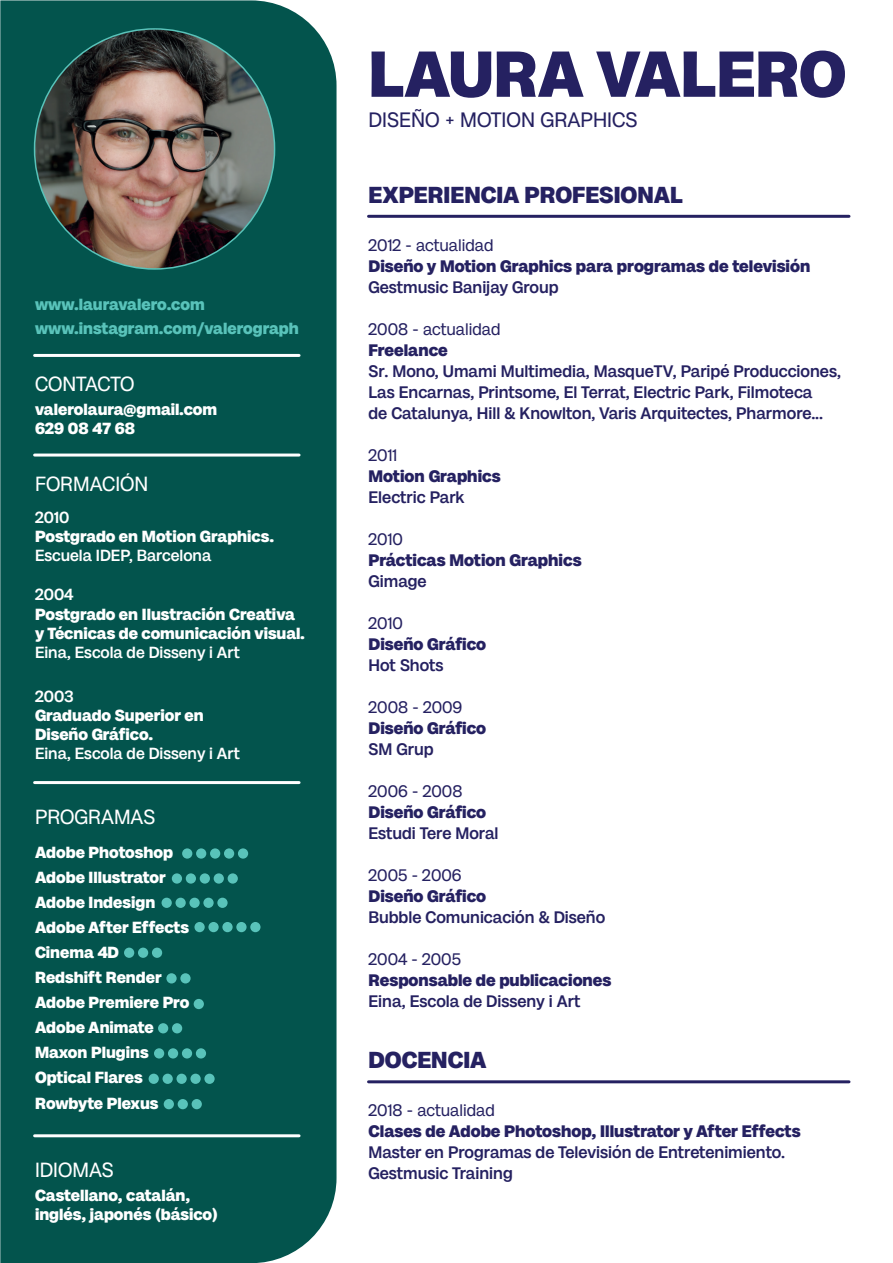
<style>
.page{position:relative;width:893px;height:1263px;background:#fff}
.page>*{position:absolute;margin:0;border:0;box-sizing:border-box;transform-origin:0 0}
.t1{font:800 65.25px "Milligram";color:#252161}
.t2{font:800 23.25px "Milligram";color:#252161}
.t3{font:21px "Milligram";color:#252161}
.t4{font:20.7px "Milligram";color:#fff}
.t5{font:500 16.8px/21px "Milligram";color:#252161}
.t6{font:800 16.8px "Milligram";color:#252161}
.t7{font:16.8px "Milligram";color:#252161}
.t8{font:800 16.2px/25px "Milligram";color:#fff}
.t9{font:500 16.2px "Milligram";color:#fff}
.t10{font:800 16.2px/24px "Milligram";color:#59c3ba}
</style>
<div class="page">
<div style="left:0;top:0;width:337px;height:1263px;background:#03544d"></div>
<img style="left:35px;top:29px;width:240px;height:240px;border-radius:120px">
<hr style="left:35px;top:354px;width:264px;height:3px;background:#fff">
<hr style="left:35px;top:453px;width:264px;height:3px;background:#fff">
<hr style="left:35px;top:781px;width:264px;height:3px;background:#fff">
<hr style="left:35px;top:1134px;width:264px;height:3px;background:#fff">
<div style="left:182px;top:848px;width:10px;height:11px;background:#59c3ba;border-radius:50%"></div>
<div style="left:196px;top:848px;width:10px;height:11px;background:#59c3ba;border-radius:50%"></div>
<div style="left:210px;top:848px;width:10px;height:11px;background:#59c3ba;border-radius:50%"></div>
<div style="left:224px;top:848px;width:10px;height:11px;background:#59c3ba;border-radius:50%"></div>
<div style="left:238px;top:848px;width:10px;height:11px;background:#59c3ba;border-radius:50%"></div>
<div style="left:172px;top:873px;width:10px;height:11px;background:#59c3ba;border-radius:50%"></div>
<div style="left:186px;top:873px;width:10px;height:11px;background:#59c3ba;border-radius:50%"></div>
<div style="left:200px;top:873px;width:10px;height:11px;background:#59c3ba;border-radius:50%"></div>
<div style="left:214px;top:873px;width:10px;height:11px;background:#59c3ba;border-radius:50%"></div>
<div style="left:228px;top:873px;width:10px;height:11px;background:#59c3ba;border-radius:50%"></div>
<div style="left:162px;top:898px;width:10px;height:10px;background:#59c3ba;border-radius:50%"></div>
<div style="left:175px;top:898px;width:11px;height:10px;background:#59c3ba;border-radius:50%"></div>
<div style="left:189px;top:898px;width:11px;height:10px;background:#59c3ba;border-radius:50%"></div>
<div style="left:203px;top:898px;width:11px;height:10px;background:#59c3ba;border-radius:50%"></div>
<div style="left:217px;top:898px;width:11px;height:10px;background:#59c3ba;border-radius:50%"></div>
<div style="left:194px;top:922px;width:11px;height:10px;background:#59c3ba;border-radius:50%"></div>
<div style="left:208px;top:922px;width:11px;height:10px;background:#59c3ba;border-radius:50%"></div>
<div style="left:222px;top:922px;width:11px;height:10px;background:#59c3ba;border-radius:50%"></div>
<div style="left:236px;top:922px;width:11px;height:10px;background:#59c3ba;border-radius:50%"></div>
<div style="left:250px;top:922px;width:11px;height:10px;background:#59c3ba;border-radius:50%"></div>
<div style="left:124px;top:947px;width:10px;height:11px;background:#59c3ba;border-radius:50%"></div>
<div style="left:138px;top:947px;width:10px;height:11px;background:#59c3ba;border-radius:50%"></div>
<div style="left:152px;top:947px;width:10px;height:11px;background:#59c3ba;border-radius:50%"></div>
<div style="left:166px;top:973px;width:11px;height:10px;background:#59c3ba;border-radius:50%"></div>
<div style="left:180px;top:973px;width:11px;height:10px;background:#59c3ba;border-radius:50%"></div>
<div style="left:194px;top:999px;width:10px;height:10px;background:#59c3ba;border-radius:50%"></div>
<div style="left:158px;top:1023px;width:10px;height:10px;background:#59c3ba;border-radius:50%"></div>
<div style="left:172px;top:1023px;width:10px;height:10px;background:#59c3ba;border-radius:50%"></div>
<div style="left:154px;top:1048px;width:10px;height:10px;background:#59c3ba;border-radius:50%"></div>
<div style="left:168px;top:1048px;width:10px;height:10px;background:#59c3ba;border-radius:50%"></div>
<div style="left:182px;top:1048px;width:10px;height:10px;background:#59c3ba;border-radius:50%"></div>
<div style="left:196px;top:1048px;width:10px;height:10px;background:#59c3ba;border-radius:50%"></div>
<div style="left:149px;top:1074px;width:10px;height:10px;background:#59c3ba;border-radius:50%"></div>
<div style="left:163px;top:1074px;width:10px;height:10px;background:#59c3ba;border-radius:50%"></div>
<div style="left:176px;top:1074px;width:11px;height:10px;background:#59c3ba;border-radius:50%"></div>
<div style="left:190px;top:1074px;width:11px;height:10px;background:#59c3ba;border-radius:50%"></div>
<div style="left:204px;top:1074px;width:11px;height:10px;background:#59c3ba;border-radius:50%"></div>
<div style="left:164px;top:1099px;width:10px;height:10px;background:#59c3ba;border-radius:50%"></div>
<div style="left:178px;top:1099px;width:10px;height:10px;background:#59c3ba;border-radius:50%"></div>
<div style="left:192px;top:1099px;width:10px;height:10px;background:#59c3ba;border-radius:50%"></div>
<hr style="left:368px;top:215px;width:481px;height:3px;background:#252161">
<hr style="left:368px;top:1080px;width:481px;height:3px;background:#252161">
<p class="t10" style="left:35px;top:290px;width:265px">www.lauravalero.com www.instagram.com/valerograph</p>
<p class="t4" style="left:35px;top:370px;width:101px">CONTACTO</p>
<p class="t8" style="left:35px;top:398px;width:184px;line-height:19.5px">valerolaura@gmail.com<br>629 08 47 68</p>
<p class="t4" style="left:35px;top:470px;width:115px">FORMACIÓN</p>
<p class="t9" style="left:35px;top:506px;width:36px">2010</p>
<p class="t8" style="left:35px;top:522px;width:241px">Postgrado en Motion Graphics.</p>
<p class="t9" style="left:35px;top:545px;width:178px">Escuela IDEP, Barcelona</p>
<p class="t9" style="left:35px;top:584px;width:40px">2004</p>
<p class="t8" style="left:35px;top:603px;width:271px;line-height:19.2px">Postgrado en Ilustración Creativa y Técnicas de comunicación visual.</p>
<p class="t9" style="left:35px;top:641px;width:206px">Eina, Escola de Disseny i Art</p>
<p class="t9" style="left:35px;top:685px;width:40px">2003</p>
<p class="t8" style="left:35px;top:704px;width:170px;line-height:19.2px">Graduado Superior en<br>Diseño Gráfico.</p>
<p class="t9" style="left:35px;top:743px;width:206px">Eina, Escola de Disseny i Art</p>
<p class="t4" style="left:35px;top:803px;width:122px">PROGRAMAS</p>
<p class="t8" style="left:35px;top:838px;width:156px">Adobe Photoshop<br>Adobe Illustrator<br>Adobe Indesign<br>Adobe After Effects<br>Cinema 4D<br>Redshift Render<br>Adobe Premiere Pro<br>Adobe Animate<br>Maxon Plugins<br>Optical Flares<br>Rowbyte Plexus</p>
<p class="t4" style="left:35px;top:1156px;width:80px">IDIOMAS</p>
<p class="t8" style="left:35px;top:1184px;width:184px;line-height:19.5px">Castellano, catalán, inglés, japonés (básico)</p>
<h1 class="t1" style="left:368px;top:27px;width:479px">LAURA VALERO</h1>
<p class="t3" style="left:368px;top:106px;width:271px">DISEÑO + MOTION GRAPHICS</p>
<h2 class="t2" style="left:368px;top:178px;width:316px">EXPERIENCIA PROFESIONAL</h2>
<p class="t7" style="left:368px;top:234px;width:127px">2012 - actualidad</p>
<p class="t6" style="left:368px;top:254px;width:443px">Diseño y Motion Graphics para programas de televisión</p>
<p class="t5" style="left:368px;top:275px;width:192px">Gestmusic Banijay Group</p>
<p class="t7" style="left:368px;top:318px;width:134px">2008 - actualidad</p>
<p class="t6" style="left:368px;top:338px;width:81px">Freelance</p>
<p class="t5" style="left:368px;top:359px;width:474px">Sr. Mono, Umami Multimedia, MasqueTV, Paripé Producciones,<br>Las Encarnas, Printsome, El Terrat, Electric Park, Filmoteca<br>de Catalunya, Hill &amp; Knowlton, Varis Arquitectes, Pharmore...</p>
<p class="t7" style="left:368px;top:444px;width:30px">2011</p>
<p class="t6" style="left:368px;top:464px;width:134px">Motion Graphics</p>
<p class="t5" style="left:368px;top:485px;width:98px">Electric Park</p>
<p class="t7" style="left:368px;top:528px;width:36px">2010</p>
<p class="t6" style="left:368px;top:548px;width:214px">Prácticas Motion Graphics</p>
<p class="t5" style="left:368px;top:569px;width:60px">Gimage</p>
<p class="t7" style="left:368px;top:612px;width:36px">2010</p>
<p class="t6" style="left:368px;top:632px;width:119px">Diseño Gráfico</p>
<p class="t5" style="left:368px;top:653px;width:76px">Hot Shots</p>
<p class="t7" style="left:368px;top:696px;width:95px">2008 - 2009</p>
<p class="t6" style="left:368px;top:716px;width:119px">Diseño Gráfico</p>
<p class="t5" style="left:368px;top:737px;width:67px">SM Grup</p>
<p class="t7" style="left:368px;top:780px;width:95px">2006 - 2008</p>
<p class="t6" style="left:368px;top:800px;width:119px">Diseño Gráfico</p>
<p class="t5" style="left:368px;top:821px;width:131px">Estudi Tere Moral</p>
<p class="t7" style="left:368px;top:864px;width:95px">2005 - 2006</p>
<p class="t6" style="left:368px;top:884px;width:119px">Diseño Gráfico</p>
<p class="t5" style="left:368px;top:905px;width:238px">Bubble Comunicación &amp; Diseño</p>
<p class="t7" style="left:368px;top:948px;width:94px">2004 - 2005</p>
<p class="t6" style="left:368px;top:968px;width:244px">Responsable de publicaciones</p>
<p class="t5" style="left:368px;top:989px;width:214px">Eina, Escola de Disseny i Art</p>
<h2 class="t2" style="left:368px;top:1044px;width:120px">DOCENCIA</h2>
<p class="t7" style="left:368px;top:1099px;width:128px">2018 - actualidad</p>
<p class="t6" style="left:368px;top:1119px;width:433px">Clases de Adobe Photoshop, Illustrator y After Effects</p>
<p class="t5" style="left:368px;top:1141px;width:418px">Master en Programas de Televisión de Entretenimiento.<br>Gestmusic Training</p>
</div>
